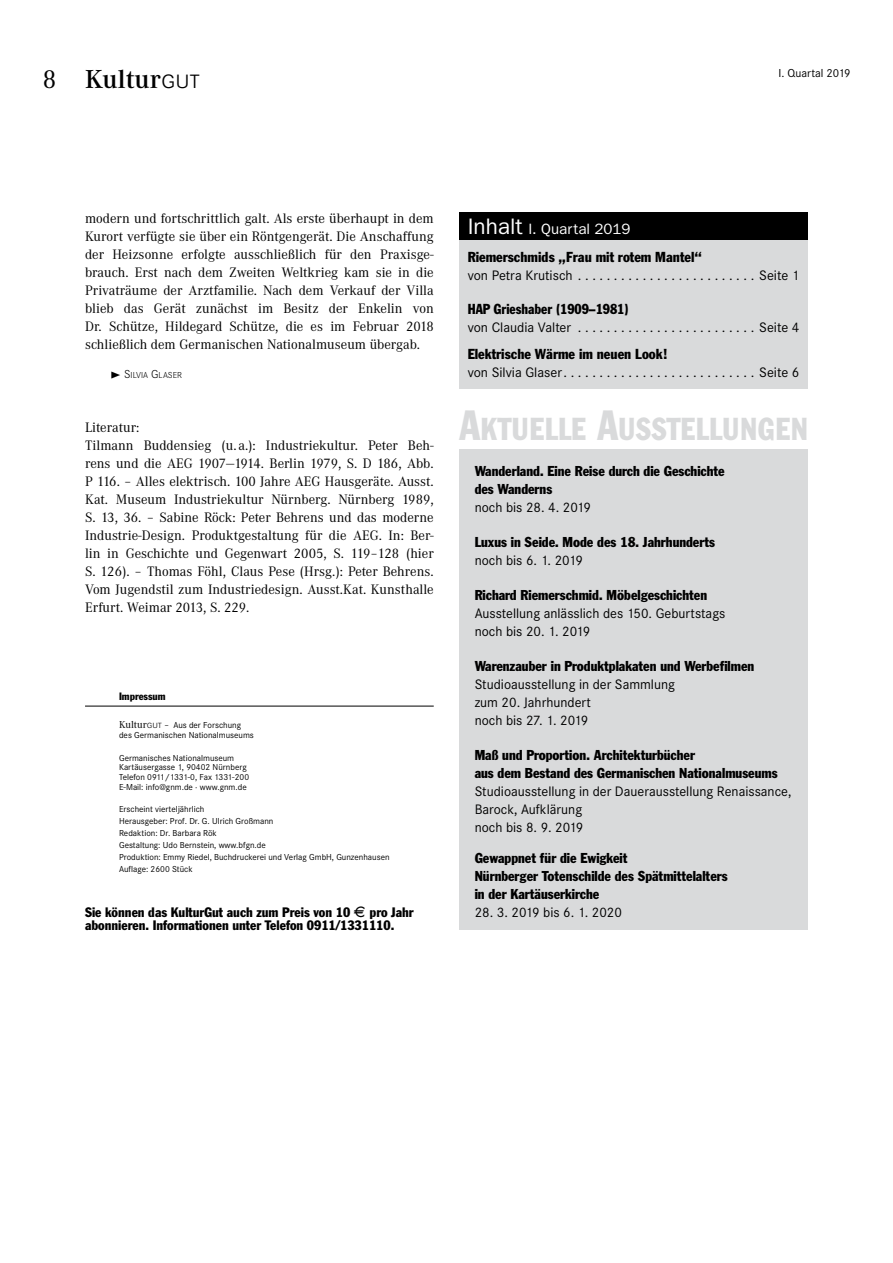
<style>
.page{position:relative;width:893px;height:1263px;background:#fff}
.page>*{position:absolute;margin:0;border:0;box-sizing:border-box;transform-origin:0 0}
.t1{font:31.5px "Franklin ATF Condensed BQ";letter-spacing:.02em;color:#d9dadb;scale:.91 1}
.t2{font:600 27px "Corporate A";color:#000}
.t3{font:15px "Franklin Gothic";color:#fff}
.t4{font:14.25px/18px "Corporate A";color:#000;text-align:justify}
.t5{font:14.25px/18px "Franklin ATF Condensed BQ";color:#000}
.t6{font:14.25px/18px "Corporate S";color:#000}
.t7{font:condensed 14.25px "Franklin Gothic";color:#000}
.t8{font:condensed 14.25px "Franklin Gothic";color:#000;scale:.94 1}
.t9{font:condensed 13.5px/13.5px "Franklin Gothic";color:#000}
.t10{font:12px "Corporate S";color:#000}
.t11{font:condensed 10.5px "Franklin Gothic";color:#000}
.t12{font:9px/11.9px "Corporate S";color:#000}
.t13{font:300 9px "Corporate SSC";color:#000}
.s1{font-weight:400}
.s2{font-family:"Corporate SSC";font-weight:300}
.s3{font-size:12px}
.s4{font-family:"Corporate A";font-size:10.5px}
.s5{font-family:"Corporate SSC";font-weight:300;font-size:10.5px}
.s6{font-size:22.5px}
.s7{font-size:42px}
</style>
<div class="page">
<hr style="left:85px;top:706px;width:349px;height:1px;background:#000">
<div style="left:459px;top:213px;width:349px;height:176px;background:#d9dadb"></div>
<div style="left:459px;top:213px;width:349px;height:27px;background:#000"></div>
<div style="left:459px;top:449px;width:349px;height:481px;background:#d9dadb"></div>
<h2 class="t2" style="left:43px;top:64px;width:159px"><span class="s1">8</span> Kultur<span class="s2">gut</span></h2>
<p class="t10" style="left:778px;top:66px;width:73px">I. Quartal 2019</p>
<p class="t4" style="left:85px;top:210px;width:350px">modern und fortschrittlich galt. Als erste überhaupt in dem Kurort verfügte sie über ein Röntgengerät. Die Anschaffung der Heizsonne erfolgte ausschließlich für den Praxisge&shy;brauch. Erst nach dem Zweiten Weltkrieg kam sie in die Privaträume der Arztfamilie. Nach dem Verkauf der Villa blieb das Gerät zunächst im Besitz der Enkelin von Dr. Schütze, Hildegard Schütze, die es im Februar 2018 schließlich dem Germanischen Nationalmuseum übergab.</p>
<p class="t13" style="left:111px;top:370px;width:73px">◆ <span class="s3">S</span> ILVIA <span class="s3">G</span>LASER</p>
<p class="t4" style="left:85px;top:419px;width:350px;text-align:left">Literatur:<br>Tilmann Buddensieg (u. a.): Industriekultur. Peter Beh&shy;rens und die AEG 1907—1914. Berlin 1979, S. D 186, Abb.<br>P 116. – Alles elektrisch. 100 Jahre AEG Hausgeräte. Ausst.<br>Kat. Museum Industriekultur Nürnberg. Nürnberg 1989, S. 13, 36. – Sabine Röck: Peter Behrens und das moderne Industrie-Design. Produktgestaltung für die AEG. In: Ber&shy;lin in Geschichte und Gegenwart 2005, S. 119–128 (hier S. 126). – Thomas Föhl, Claus Pese (Hrsg.): Peter Behrens.<br>Vom Jugendstil zum Industriedesign. Ausst.Kat. Kunsthalle Erfurt. Weimar 2013, S. 229.</p>
<p class="t11" style="left:119px;top:690px;width:48px">Impressum</p>
<p class="t12" style="left:119px;top:721px;width:136px;line-height:9.8px"><span class="s4">Kultur</span><span class="s5">gut</span> – Aus der Forschung des Germanischen Nationalmuseums</p>
<p class="t12" style="left:119px;top:753px;width:132px;line-height:9.8px">Germanisches Nationalmuseum Kartäusergasse 1, 90402 Nürnberg Telefon 0911/1331-0, Fax 1331-200<br>E-Mail: info@gnm.de · www.gnm.de</p>
<p class="t12" style="left:119px;top:804px;width:272px">Erscheint vierteljährlich<br>Herausgeber: Prof. Dr. G. Ulrich Großmann<br>Redaktion: Dr. Barbara Rök<br>Gestaltung: Udo Bernstein, www.bfgn.de<br>Produktion: Emmy Riedel, Buchdruckerei und Verlag GmbH, Gunzenhausen Auflage: 2600 Stück</p>
<p class="t9" style="left:85px;top:905px;width:330px">Sie können das KulturGut auch zum Preis von 10 ✓ pro Jahr abonnieren. Informationen unter Telefon 0911/1331110.</p>
<p class="t3" style="left:468px;top:220px;width:164px"><span class="s6">Inhalt</span> I. Quartal 2019</p>
<p class="t7" style="left:468px;top:248px;width:236px">Riemerschmids „Frau mit rotem Mantel“</p>
<p class="t6" style="left:468px;top:266px;width:107px">von Petra Krutisch</p>
<p class="t6" style="left:759px;top:266px;width:42px">Seite 1</p>
<p class="t8" style="left:468px;top:300px;width:173px">HAP Grieshaber (1909–1981)</p>
<p class="t6" style="left:468px;top:318px;width:105px">von Claudia Valter</p>
<p class="t6" style="left:759px;top:318px;width:42px">Seite 4</p>
<p class="t7" style="left:468px;top:346px;width:201px">Elektrische Wärme im neuen Look!</p>
<p class="t6" style="left:468px;top:364px;width:96px">von Silvia Glaser</p>
<p class="t6" style="left:759px;top:364px;width:42px">Seite 6</p>
<h1 class="t1" style="left:459px;top:411px;width:385px"><span class="s7">A</span>KTUELLE <span class="s7">A</span>USSTELLUNGEN</h1>
<p class="t5" style="left:475px;top:462px;width:251px">Wanderland. Eine Reise durch die Geschichte des Wanderns</p>
<p class="t6" style="left:475px;top:499px;width:118px">noch bis 28. 4. 2019</p>
<p class="t5" style="left:475px;top:533px;width:242px">Luxus in Seide. Mode des 18. Jahrhunderts</p>
<p class="t6" style="left:475px;top:552px;width:110px">noch bis 6. 1. 2019</p>
<p class="t5" style="left:475px;top:586px;width:234px">Richard Riemerschmid. Möbelgeschichten</p>
<p class="t6" style="left:475px;top:605px;width:252px">Ausstellung anlässlich des 150. Geburtstags noch bis 20. 1. 2019</p>
<p class="t5" style="left:475px;top:657px;width:281px">Warenzauber in Produktplakaten und Werbefilmen</p>
<p class="t6" style="left:475px;top:676px;width:202px">Studioausstellung in der Sammlung zum 20. Jahrhundert<br>noch bis 27. 1. 2019</p>
<p class="t5" style="left:475px;top:746px;width:304px">Maß und Proportion. Architekturbücher<br>aus dem Bestand des Germanischen Nationalmuseums</p>
<p class="t6" style="left:475px;top:783px;width:318px">Studioausstellung in der Dauerausstellung Renaissance,<br>Barock, Aufklärung<br>noch bis 8. 9. 2019</p>
<p class="t5" style="left:475px;top:849px;width:254px">Gewappnet für die Ewigkeit<br>Nürnberger Totenschilde des Spätmittelalters in der Kartäuserkirche</p>
<p class="t6" style="left:475px;top:903px;width:149px">28. 3. 2019 bis 6. 1. 2020</p>
</div>
